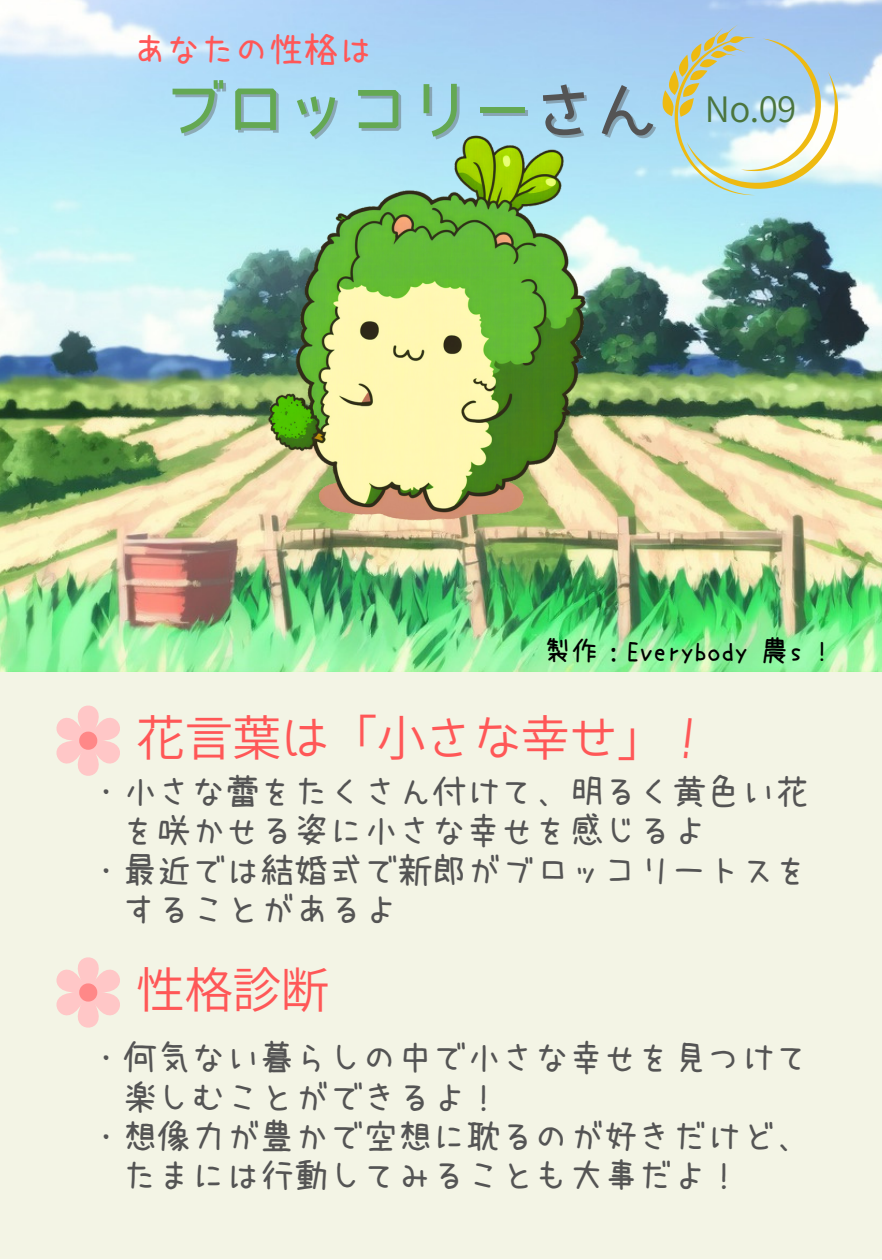
<style>
.page{position:relative;width:882px;height:1260px;background:#fff}
.page>*{position:absolute;margin:0;border:0;box-sizing:border-box;transform-origin:0 0}
.t1{font:700 63px "Bokutachino Gothic 2";letter-spacing:-.015em;color:#64a853}
.t2{font:49px "Bokutachino Gothic 2";letter-spacing:-.015em;color:#ff5757}
.t3{font:35px "uzura font";letter-spacing:-.015em;color:#545454}
.t4{font:35px "uzura font";letter-spacing:-.015em;color:#ff5757}
.t5{font:35px "Bokutachino Gothic 2";color:#4b753e}
.t6{font:28px "uzura font";letter-spacing:-.015em;color:#000}
.s1{color:rgb(84 84 84/.4)}
</style>
<div class="page">
<div style="left:0;top:0;width:881px;height:1259px;background:#f3f4e5"></div>
<img style="left:0;top:0;width:881px;height:671px">
<svg style="left:56px;top:705px;width:64px;height:71px"></svg>
<svg style="left:56px;top:957px;width:64px;height:71px"></svg>
<svg style="left:663px;top:25px;width:175px;height:170px;background:#c0d8d5"></svg>
<img style="left:257px;top:102px;width:354px;height:464px">
<p class="t4" style="left:132px;top:32px;width:243px">あなたの性格は</p>
<p class="t1" style="left:162px;top:78px;width:500px">ブロッコリー<span class="s1">さん</span></p>
<p class="t5" style="left:705px;top:91px;width:93px">No.09</p>
<p class="t6" style="left:544px;top:637px;width:288px">製作：Everybody 農s !</p>
<p class="t2" style="left:136px;top:713px;width:579px">花言葉は「小さな幸せ」！</p>
<p class="t3" style="left:88px;top:774px;width:724px">・小さな蕾をたくさん付けて、明るく黄色い花</p>
<p class="t3" style="left:123px;top:813px;width:586px">を咲かせる姿に小さな幸せを感じるよ</p>
<p class="t3" style="left:88px;top:853px;width:724px">・最近では結婚式で新郎がブロッコリートスを</p>
<p class="t3" style="left:123px;top:892px;width:277px">することがあるよ</p>
<p class="t2" style="left:136px;top:965px;width:195px">性格診断</p>
<p class="t3" style="left:88px;top:1040px;width:724px">・何気ない暮らしの中で小さな幸せを見つけて</p>
<p class="t3" style="left:123px;top:1080px;width:380px">楽しむことができるよ！</p>
<p class="t3" style="left:88px;top:1119px;width:724px">・想像力が豊かで空想に耽るのが好きだけど、</p>
<p class="t3" style="left:123px;top:1158px;width:620px">たまには行動してみることも大事だよ！</p>
</div>
